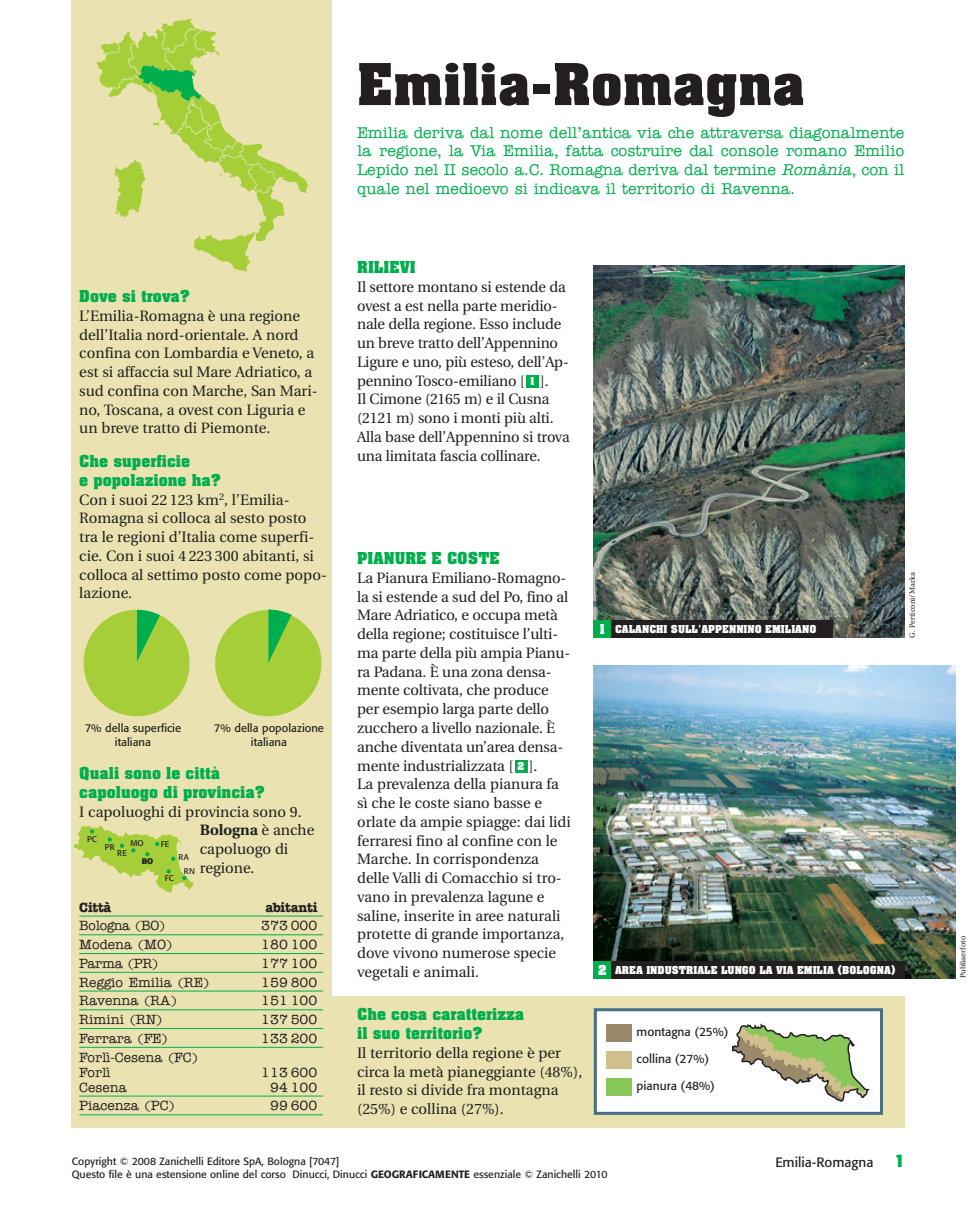
<style>
.page{position:relative;width:978px;height:1212px;background:#fff}
.page>*{position:absolute;margin:0;border:0;box-sizing:border-box;transform-origin:0 0}
.t1{font:63px "Aachen Bold Plain";color:#231f20}
.t2{font:18px/18.8px "Aachen Bold Plain";color:#00ae4d}
.t3{font:500 15.75px/18.8px "American Typewriter";color:#00ae4d;text-align:justify}
.t4{font:15px/18.8px "Utopia";color:#231f20}
.t5{font:500 13.5px/15px "American Typewriter";color:#231f20}
.t6{font:13.5px "Formata";color:#231f20}
.t7{font:700 13.5px "American Typewriter";letter-spacing:-.02em;color:#231f20}
.t8{font:500 13.5px "American Typewriter";letter-spacing:-.02em;color:#231f20}
.t9{font:12px "Aachen Bold Plain";color:#fff}
.t10{font:12px "Formata";color:#231f20}
.t11{font:11.25px/14.1px "Formata";color:#231f20;text-align:center}
.t12{font:10.5px/13.2px "Formata";color:#231f20}
.t13{font:8.25px "Formata";letter-spacing:.02em;color:#231f20}
.t14{font:700 8.25px "Formata";color:#231f20}
.t15{font:7.5px "Utopia";color:#231f20}
.s1{font-weight:700}
.s2{font-style:italic}
.s3{font-size:15px}
.s4{font-weight:500}
.s5{font-weight:700;font-size:18px;color:#00ae4d}
</style>
<div class="page">
<img style="left:594px;top:266px;width:310px;height:371px">
<div style="left:71px;top:0;width:261px;height:1110px;background:#eae3b1"></div>
<svg style="left:97px;top:19px;width:211px;height:253px"></svg>
<div style="left:71px;top:996px;width:833px;height:131px;background:#eae3b1"></div>
<div style="left:595px;top:1010px;width:286px;height:103px;background:#fff"></div>
<div style="left:606px;top:1025px;width:26px;height:17px;background:#9a896b"></div>
<div style="left:606px;top:1051px;width:26px;height:17px;background:#cfc08e"></div>
<div style="left:606px;top:1078px;width:26px;height:17px;background:#8ac75a"></div>
<svg style="left:732px;top:1023px;width:138px;height:79px"></svg>
<div style="left:594px;top:1008px;width:289px;height:107px;border:3px solid #466f82"></div>
<hr style="left:79px;top:916px;width:244px;height:1px;background:#00ae4d">
<hr style="left:79px;top:934px;width:244px;height:1px;background:#00ae4d">
<hr style="left:79px;top:953px;width:244px;height:1px;background:#00ae4d">
<hr style="left:79px;top:972px;width:244px;height:1px;background:#00ae4d">
<hr style="left:79px;top:991px;width:244px;height:1px;background:#00ae4d">
<hr style="left:79px;top:1009px;width:244px;height:1px;background:#00ae4d">
<hr style="left:79px;top:1028px;width:244px;height:1px;background:#00ae4d">
<hr style="left:79px;top:1047px;width:244px;height:1px;background:#00ae4d">
<hr style="left:79px;top:1096px;width:244px;height:1px;background:#00ae4d">
<hr style="left:79px;top:1114px;width:244px;height:1px;background:#00ae4d">
<svg style="left:74px;top:825px;width:120px;height:68px"></svg>
<div style="left:594px;top:620px;width:17px;height:17px;background:#00ae4d"></div>
<div style="left:611px;top:620px;width:222px;height:17px;background:#231f20"></div>
<div style="left:526px;top:375px;width:13px;height:13px;background:#00ae4d"></div>
<img style="left:594px;top:665px;width:361px;height:313px">
<div style="left:515px;top:760px;width:12px;height:13px;background:#00ae4d"></div>
<div style="left:594px;top:961px;width:17px;height:17px;background:#00ae4d"></div>
<div style="left:611px;top:961px;width:293px;height:17px;background:#231f20"></div>
<svg style="left:83px;top:610px;width:107px;height:107px"></svg>
<svg style="left:215px;top:610px;width:107px;height:107px"></svg>
<p class="t2" style="left:79px;top:288px;width:112px">Dove si trova?</p>
<p class="t4" style="left:79px;top:308px;width:240px">L’Emilia-Romagna è una regione dell’Italia nord-orientale. A nord confina con Lombardia e Veneto, a est si affaccia sul Mare Adriatico, a sud confina con Marche, San Mari&shy;no, Toscana, a ovest con Liguria e un breve tratto di Piemonte.</p>
<p class="t2" style="left:79px;top:453px;width:143px">Che superficie<br>e popolazione ha?</p>
<p class="t4" style="left:79px;top:491px;width:249px">Con i suoi 22 123 km<sup>2</sup>, l’Emilia-<br>Romagna si colloca al sesto posto tra le regioni d’Italia come superfi&shy;cie. Con i suoi 4 223 300 abitanti, si colloca al settimo posto come popo&shy;lazione.</p>
<p class="t11" style="left:85px;top:721px;width:98px">7% della superficie italiana</p>
<p class="t11" style="left:214px;top:721px;width:112px">7% della popolazione italiana</p>
<p class="t2" style="left:79px;top:765px;width:187px">Quali sono le città capoluogo di provincia?</p>
<p class="t4" style="left:200px;top:803px;width:116px;text-indent:-121px">I capoluoghi di provincia sono 9.<br><span class="s1">Bologna</span> è anche capoluogo di regione.</p>
<p class="t13" style="left:87px;top:835px;width:11px">PC</p>
<p class="t13" style="left:130px;top:839px;width:15px">MO</p>
<p class="t14" style="left:142px;top:858px;width:13px">BO</p>
<p class="t13" style="left:161px;top:840px;width:10px">FE</p>
<p class="t13" style="left:105px;top:843px;width:11px">PR</p>
<p class="t13" style="left:117px;top:850px;width:11px">RE</p>
<p class="t13" style="left:179px;top:853px;width:12px">RA</p>
<p class="t13" style="left:184px;top:867px;width:13px">RN</p>
<p class="t13" style="left:165px;top:874px;width:11px">FC</p>
<p class="t7" style="left:79px;top:902px;width:34px">Città</p>
<p class="t7" style="left:265px;top:902px;width:53px">abitanti</p>
<p class="t8" style="left:79px;top:921px;width:87px">Bologna (BO)</p>
<p class="t5" style="left:261px;top:919px;width:58px">373 000</p>
<p class="t5" style="left:79px;top:938px;width:95px">Modena (MO)</p>
<p class="t5" style="left:261px;top:938px;width:58px">180 100</p>
<p class="t5" style="left:79px;top:957px;width:81px">Parma (PR)</p>
<p class="t5" style="left:261px;top:957px;width:58px">177 100</p>
<p class="t5" style="left:79px;top:976px;width:131px">Reggio Emilia (RE)</p>
<p class="t5" style="left:261px;top:976px;width:58px">159 800</p>
<p class="t5" style="left:79px;top:994px;width:99px">Ravenna (RA)</p>
<p class="t5" style="left:261px;top:994px;width:58px">151 100</p>
<p class="t5" style="left:79px;top:1013px;width:85px">Rimini (RN)</p>
<p class="t5" style="left:261px;top:1013px;width:58px">137 500</p>
<p class="t5" style="left:79px;top:1032px;width:90px">Ferrara (FE)</p>
<p class="t5" style="left:261px;top:1032px;width:58px">133 200</p>
<p class="t5" style="left:79px;top:1051px;width:120px">Forlì-Cesena (FC)<br>Forlì</p>
<p class="t5" style="left:261px;top:1066px;width:58px">113 600</p>
<p class="t5" style="left:79px;top:1081px;width:49px">Cesena</p>
<p class="t5" style="left:270px;top:1081px;width:49px">94 100</p>
<p class="t5" style="left:79px;top:1099px;width:97px">Piacenza (PC)</p>
<p class="t5" style="left:270px;top:1099px;width:49px">99 600</p>
<h1 class="t1" style="left:357px;top:63px;width:449px">Emilia-Romagna</h1>
<p class="t3" style="left:357px;top:124px;width:549px">Emilia deriva dal nome dell’antica via che attraversa diagonalmente la regione, la Via Emilia, fatta costruire dal console romano Emilio Lepido nel II secolo a.C. Romagna deriva dal termine <span class="s2">Romània</span>, con il quale nel medioevo si indicava il territorio di Ravenna.</p>
<p class="t2" style="left:357px;top:259px;width:60px">RILIEVI</p>
<p class="t4" style="left:357px;top:279px;width:214px">Il settore montano si estende da ovest a est nella parte meridio&shy;nale della regione. Esso include un breve tratto dell’Appennino<br>Ligure e uno, più esteso, dell’Ap&shy;pennino Tosco-emiliano [ ].<br>Il Cimone (2165 m) e il Cusna (2121 m) sono i monti più alti.<br>Alla base dell’Appennino si trova una limitata fascia collinare.</p>
<p class="t9" style="left:531px;top:377px;width:5px">1</p>
<p class="t2" style="left:357px;top:550px;width:144px">PIANURE E COSTE</p>
<p class="t4" style="left:357px;top:570px;width:215px">La Pianura Emiliano-Romagno&shy;la si estende a sud del Po, fino al<br>Mare Adriatico, e occupa metà della regione; costituisce l’ulti&shy;ma parte della più ampia Pianu&shy;ra Padana. È una zona densa&shy;mente coltivata, che produce per esempio larga parte dello zucchero a livello nazionale. È anche diventata un’area densa&shy;mente industrializzata [ ].<br>La prevalenza della pianura fa sì che le coste siano basse e orlate da ampie spiagge: dai lidi ferraresi fino al confine con le<br>Marche. In corrispondenza delle Valli di Comacchio si tro&shy;vano in prevalenza lagune e saline, inserite in aree naturali protette di grande importanza, dove vivono numerose specie vegetali e animali.</p>
<p class="t9" style="left:518px;top:762px;width:8px">2</p>
<p class="t2" style="left:357px;top:1007px;width:169px">Che cosa caratterizza il suo territorio?</p>
<p class="t4" style="left:357px;top:1045px;width:227px">Il territorio della regione è per circa la metà pianeggiante (48%), il resto si divide fra montagna (25%) e collina (27%).</p>
<p class="t9" style="left:600px;top:625px;width:218px"><span class="s3">1</span> CALANCHI SULL’APPENNINO EMILIANO</p>
<p class="t15" style="left:909px;top:638px;width:67px;rotate:-90deg">G. Perticoni/Marka</p>
<p class="t9" style="left:598px;top:966px;width:299px"><span class="s3">2</span> AREA INDUSTRIALE LUNGO LA VIA EMILIA (BOLOGNA)</p>
<p class="t10" style="left:637px;top:1027px;width:94px">montagna (25%)</p>
<p class="t10" style="left:637px;top:1054px;width:74px">collina (27%)</p>
<p class="t10" style="left:637px;top:1081px;width:80px">pianura (48%)</p>
<p class="t12" style="left:72px;top:1155px;width:537px">Copyright © 2008 Zanichelli Editore SpA, Bologna [7047]<br>Questo file è una estensione online del corso Dinucci, Dinucci <span class="s4">GEOGRAFICAMENTE</span> essenziale © Zanichelli 2010</p>
<p class="t6" style="left:775px;top:1156px;width:131px">Emilia-Romagna <span class="s5">1</span></p>
<p class="t15" style="left:960px;top:978px;width:44px;rotate:-90deg">Publiaerfoto</p>
</div>
